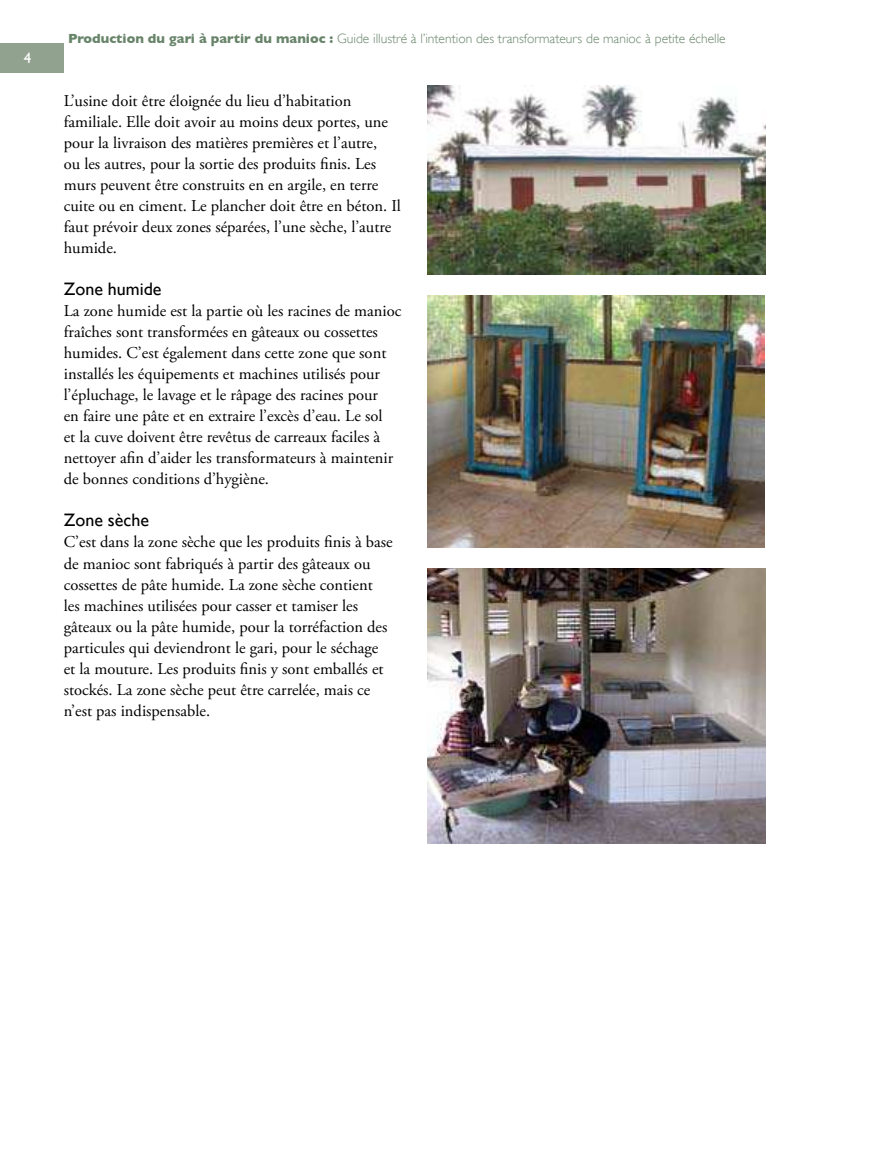
<style>
.page{position:relative;width:893px;height:1149px;background:#fff}
.page>*{position:absolute;margin:0;border:0;box-sizing:border-box;transform-origin:0 0}
.t1{font:18px "Gill Sans";color:#000}
.t2{font:16.5px/21px "Adobe Garamond Pro";color:#000}
.t3{font:15px "Gill Sans";color:#fff}
.t4{font:300 13.5px "Gill Sans";color:#678469}
.s1{font-weight:700}
</style>
<div class="page">
<div style="left:0;top:43px;width:64px;height:29px;background:#91a38f"></div>
<img style="left:428px;top:295px;width:337px;height:252px">
<img style="left:427px;top:568px;width:339px;height:274px">
<img style="left:428px;top:85px;width:338px;height:189px">
<p class="t3" style="left:24px;top:49px;width:9px">4</p>
<p class="t4" style="left:68px;top:31px;width:659px"><span class="s1">Production du gari à partir du manioc :</span> Guide illustré à l’intention des transformateurs de manioc à petite échelle</p>
<p class="t2" style="left:64px;top:91px;width:339px">L’usine doit être éloignée du lieu d’habitation familiale. Elle doit avoir au moins deux portes, une pour la livraison des matières premières et l’autre,<br>ou les autres, pour la sortie des produits inis. Les murs peuvent être construits en en argile, en terre cuite ou en ciment. Le plancher doit être en béton. Il faut prévoir deux zones séparées, l’une sèche, l’autre humide.</p>
<p class="t1" style="left:64px;top:278px;width:99px">Zone humide</p>
<p class="t2" style="left:64px;top:301px;width:339px">La zone humide est la partie où les racines de manioc fraîches sont transformées en gâteaux ou cossettes humides. C’est également dans cette zone que sont installés les équipements et machines utilisés pour l’épluchage, le lavage et le râpage des racines pour<br>en faire une pâte et en extraire l’excès d’eau. Le sol<br>et la cuve doivent être revêtus de carreaux faciles à nettoyer ain d’aider les transformateurs à maintenir de bonnes conditions d’hygiène.</p>
<p class="t1" style="left:64px;top:509px;width:87px">Zone sèche</p>
<p class="t2" style="left:64px;top:532px;width:330px">C’est dans la zone sèche que les produits inis à base de manioc sont fabriqués à partir des gâteaux ou cossettes de pâte humide. La zone sèche contient les machines utilisées pour casser et tamiser les gâteaux ou la pâte humide, pour la torréfaction des particules qui deviendront le gari, pour le séchage et la mouture. Les produits inis y sont emballés et stockés. La zone sèche peut être carrelée, mais ce n’est pas indispensable.</p>
</div>
